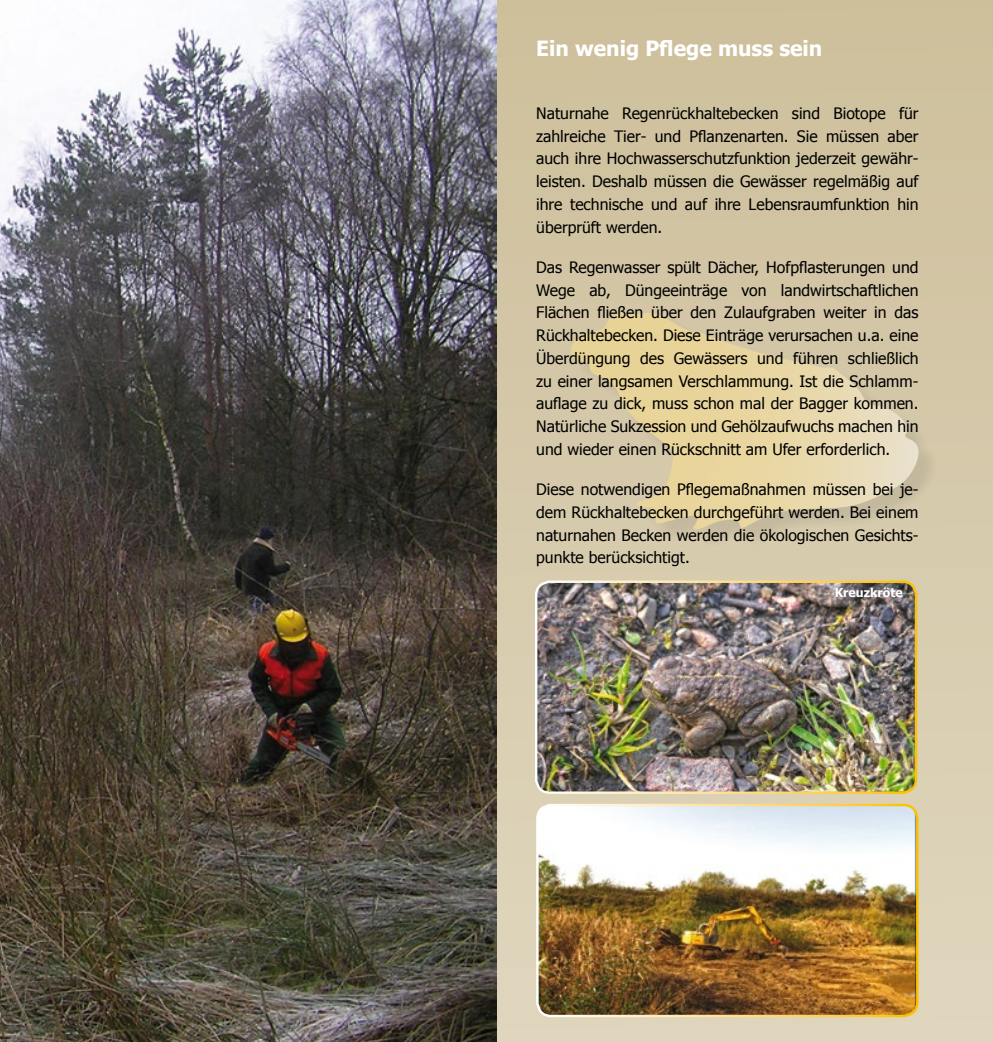
<style>
.page{position:relative;width:993px;height:1042px;background:#fff}
.page>*{position:absolute;margin:0;border:0;box-sizing:border-box;transform-origin:0 0}
.t1{font:700 21px "Tahoma";color:#fff}
.t2{font:15.75px/22.8px "Tahoma";color:#000;text-align:justify}
.t3{font:700 12.25px "Tahoma";color:#fff}
</style>
<div class="page">
<div style="left:496px;top:0;width:496px;height:1042px;background:linear-gradient(to bottom,#cdbf9b,#e0d6bc)"></div>
<div style="left:574px;top:316px;width:365px;height:235px;background:#d7cbad"></div>
<svg style="left:568px;top:309px;width:353px;height:223px"></svg>
<img style="left:0;top:0;width:496px;height:1042px">
<div style="left:537px;top:805px;width:379px;height:211px;background:#000;opacity:.75"></div>
<div style="left:536px;top:804px;width:382px;height:213px;border:2px solid #fff;border-radius:14px"></div>
<div style="left:536px;top:582px;width:379px;height:210px;background:#000;opacity:.75"></div>
<div style="left:535px;top:580px;width:381px;height:214px;border:2px solid #fff;border-radius:14px"></div>
<h1 class="t1" style="left:536px;top:33px;width:287px">Ein wenig Pflege muss sein</h1>
<p class="t2" style="left:536px;top:101px;width:384px">Naturnahe Regenrückhaltebecken sind Biotope für zahlreiche Tier- und Pflanzenarten. Sie müssen aber auch ihre Hochwasserschutzfunktion jederzeit gewähr&shy;leisten. Deshalb müssen die Gewässer regelmäßig auf ihre technische und auf ihre Lebensraumfunktion hin überprüft werden.</p>
<p class="t2" style="left:536px;top:255px;width:383px">Das Regenwasser spült Dächer, Hofpflasterungen und Wege ab, Düngeeinträge von landwirtschaftlichen Flächen fließen über den Zulaufgraben weiter in das Rückhaltebecken. Diese Einträge verursachen u.a. eine Überdüngung des Gewässers und führen schließlich zu einer langsamen Verschlammung. Ist die Schlamm&shy;auflage zu dick, muss schon mal der Bagger kommen.<br>Natürliche Sukzession und Gehölzaufwuchs machen hin und wieder einen Rückschnitt am Ufer erforderlich.</p>
<p class="t2" style="left:536px;top:477px;width:383px">Diese notwendigen Pflegemaßnahmen müssen bei je&shy;dem Rückhaltebecken durchgeführt werden. Bei einem naturnahen Becken werden die ökologischen Gesichts&shy;punkte berücksichtigt.</p>
<p class="t3" style="left:834px;top:584px;width:70px">Kreuzkröte</p>
</div>
